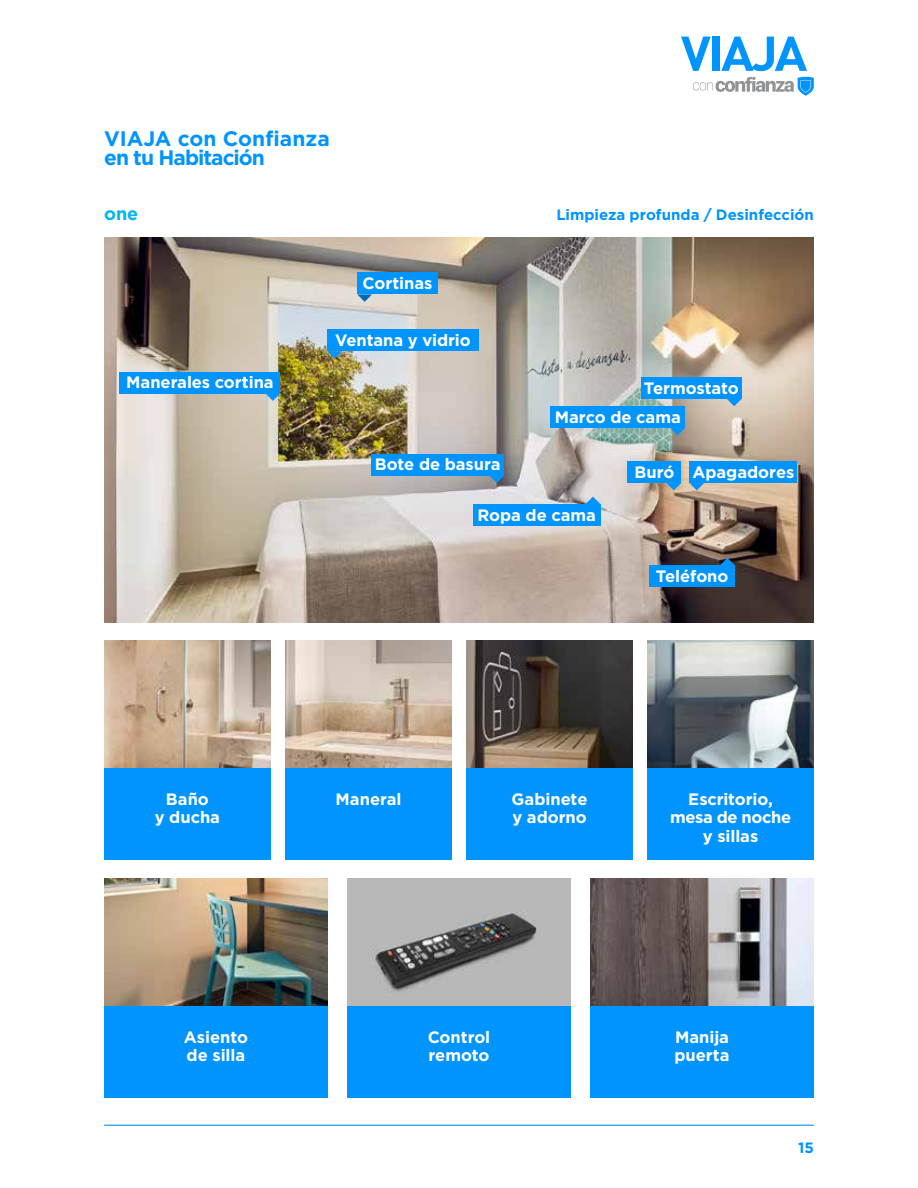
<style>
.page{position:relative;width:918px;height:1188px;background:#fff}
.page>*{position:absolute;margin:0;border:0;box-sizing:border-box;transform-origin:0 0}
.t1{font:700 21px/18.3px "Gotham Pro";letter-spacing:-.03em;color:#0094ff}
.t2{font:700 18px "Gotham Pro";color:#00b5f3}
.t3{font:700 16.5px/18.3px "Gotham Pro";letter-spacing:-.005em;color:#fff}
.t4{font:700 15px "Gotham Pro";color:#0094ff}
</style>
<div class="page">
<svg style="left:681px;top:37px;width:30px;height:34px"></svg>
<div style="left:712px;top:37px;width:8px;height:34px;background:#0094ff"></div>
<svg style="left:721px;top:37px;width:86px;height:34px"></svg>
<svg style="left:693px;top:77px;width:121px;height:19px"></svg>
<hr style="left:104px;top:1125px;width:710px;height:1px;background:#0094ff">
<img style="left:104px;top:640px;width:167px;height:129px">
<img style="left:104px;top:878px;width:224px;height:128px">
<img style="left:285px;top:640px;width:167px;height:129px">
<img style="left:466px;top:640px;width:167px;height:129px">
<img style="left:647px;top:640px;width:167px;height:129px">
<img style="left:347px;top:878px;width:224px;height:128px">
<img style="left:590px;top:878px;width:224px;height:128px">
<div style="left:104px;top:769px;width:167px;height:91px;background:#0094ff"></div>
<div style="left:104px;top:1006px;width:224px;height:92px;background:#0094ff"></div>
<div style="left:285px;top:769px;width:167px;height:91px;background:#0094ff"></div>
<div style="left:466px;top:769px;width:167px;height:91px;background:#0094ff"></div>
<div style="left:647px;top:769px;width:167px;height:91px;background:#0094ff"></div>
<div style="left:347px;top:1006px;width:224px;height:92px;background:#0094ff"></div>
<div style="left:590px;top:1006px;width:224px;height:92px;background:#0094ff"></div>
<img style="left:104px;top:238px;width:710px;height:384px">
<div style="left:327px;top:329px;width:152px;height:22px;background:#0094ff"></div>
<svg style="left:327px;top:351px;width:15px;height:8px"></svg>
<div style="left:551px;top:406px;width:134px;height:22px;background:#0094ff"></div>
<svg style="left:670px;top:428px;width:15px;height:8px"></svg>
<div style="left:473px;top:504px;width:127px;height:22px;background:#0094ff"></div>
<svg style="left:586px;top:497px;width:14px;height:7px"></svg>
<div style="left:628px;top:461px;width:53px;height:22px;background:#0094ff"></div>
<svg style="left:666px;top:483px;width:15px;height:7px"></svg>
<div style="left:689px;top:461px;width:108px;height:22px;background:#0094ff"></div>
<svg style="left:689px;top:483px;width:15px;height:7px"></svg>
<div style="left:650px;top:565px;width:85px;height:22px;background:#0094ff"></div>
<svg style="left:720px;top:558px;width:15px;height:7px"></svg>
<div style="left:641px;top:377px;width:101px;height:22px;background:#0094ff"></div>
<svg style="left:727px;top:399px;width:15px;height:7px"></svg>
<div style="left:371px;top:454px;width:133px;height:22px;background:#0094ff"></div>
<svg style="left:489px;top:476px;width:15px;height:7px"></svg>
<div style="left:357px;top:273px;width:81px;height:21px;background:#0094ff"></div>
<svg style="left:357px;top:294px;width:15px;height:8px"></svg>
<div style="left:120px;top:372px;width:160px;height:22px;background:#0094ff"></div>
<svg style="left:266px;top:394px;width:14px;height:7px"></svg>
<p class="t1" style="left:104px;top:129px;width:227px">VIAJA con Confianza en tu Habitación</p>
<p class="t2" style="left:104px;top:203px;width:36px">one</p>
<p class="t4" style="left:556px;top:206px;width:259px">Limpieza profunda / Desinfección</p>
<p class="t3" style="left:363px;top:274px;width:71px">Cortinas</p>
<p class="t3" style="left:126px;top:373px;width:149px">Manerales cortina</p>
<p class="t3" style="left:335px;top:331px;width:137px">Ventana y vidrio</p>
<p class="t3" style="left:375px;top:455px;width:127px">Bote de basura</p>
<p class="t3" style="left:644px;top:378px;width:96px">Termostato</p>
<p class="t3" style="left:555px;top:407px;width:128px">Marco de cama</p>
<p class="t3" style="left:634px;top:462px;width:161px">Buró Apagadores</p>
<p class="t3" style="left:477px;top:505px;width:120px">Ropa de cama</p>
<p class="t3" style="left:656px;top:566px;width:74px">Teléfono</p>
<p class="t3" style="left:155px;top:790px;width:67px;text-align:center">Baño<br>y ducha</p>
<p class="t3" style="left:184px;top:1028px;width:66px">Asiento de silla</p>
<p class="t3" style="left:336px;top:790px;width:67px">Maneral</p>
<p class="t3" style="left:512px;top:790px;width:77px">Gabinete y adorno</p>
<p class="t3" style="left:670px;top:790px;width:123px;text-align:center">Escritorio, mesa de noche y sillas</p>
<p class="t3" style="left:428px;top:1028px;width:64px">Control remoto</p>
<p class="t3" style="left:675px;top:1028px;width:57px">Manija puerta</p>
<p class="t4" style="left:798px;top:1139px;width:17px">15</p>
</div>
